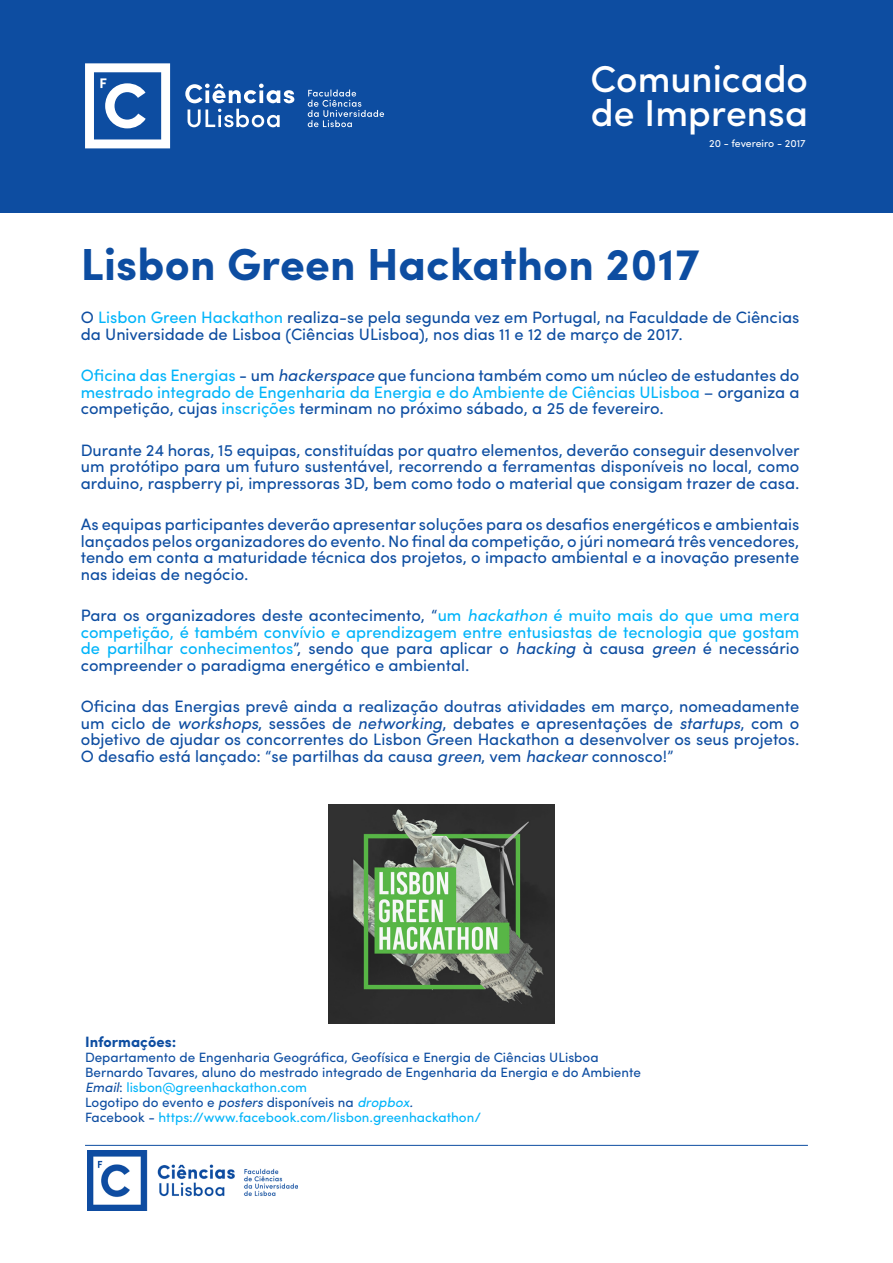
<style>
.page{position:relative;width:893px;height:1263px;background:#fff}
.page>*{position:absolute;margin:0;border:0;box-sizing:border-box;transform-origin:0 0}
.t1{font:700 45px "Sofia Pro";letter-spacing:.005em;color:#0d4da1}
.t2{font:500 37.5px "Sofia Pro";color:#fff}
.t3{font:16.5px/16.5px "Sofia Pro";color:#0d4da1;text-align:justify}
.t4{font:16.5px/16.5px "Sofia Pro";color:#00b4fa;text-align:justify}
.t5{font:700 15px "Sofia Pro";color:#0d4da1}
.t6{font:13.5px "Sofia Pro";color:#0d4da1}
.t7{font:13.5px "Sofia Pro";color:#00b4fa}
.t8{font:10.5px "Sofia Pro";color:#fff}
.s1{color:#00b4fa}
.s2{font-style:italic}
.s3{color:#0d4da1}
.s4{font-style:italic;color:#0d4da1}
.s5{font-style:italic;color:#00b4fa}
</style>
<div class="page">
<div style="left:0;top:0;width:893px;height:212px;background:#0d4da1"></div>
<svg style="left:308px;top:90px;width:76px;height:37px"></svg>
<svg style="left:188px;top:109px;width:92px;height:18px"></svg>
<svg style="left:185px;top:84px;width:109px;height:19px"></svg>
<svg style="left:85px;top:63px;width:85px;height:85px"></svg>
<hr style="left:85px;top:1145px;width:723px;height:1px;background:#0d4da1">
<img style="left:87px;top:1150px;width:211px;height:60px">
<img style="left:329px;top:804px;width:226px;height:220px">
<p class="t2" style="left:591px;top:51px;width:219px">Comunicado</p>
<p class="t2" style="left:591px;top:85px;width:219px">de Imprensa</p>
<p class="t8" style="left:709px;top:136px;width:98px">20 - fevereiro - 2017</p>
<p class="t1" style="left:81px;top:230px;width:620px">Lisbon Green Hackathon 2017</p>
<p class="t3" style="left:81px;top:308px;width:720px">O <span class="s1">Lisbon Green Hackathon</span> realiza-se pela segunda vez em Portugal, na Faculdade de Ciências da Universidade de Lisboa (Ciências ULisboa), nos dias 11 e 12 de março de 2017.</p>
<p class="t3" style="left:81px;top:366px;width:720px"><span class="s1">Oficina das Energias</span> - um <span class="s2">hackerspace</span> que funciona também como um núcleo de estudantes do <span class="s1">mestrado integrado de Engenharia da Energia e do Ambiente de Ciências ULisboa</span> – organiza a competição, cujas <span class="s1">inscrições</span> terminam no próximo sábado, a 25 de fevereiro.</p>
<p class="t3" style="left:81px;top:441px;width:720px">Durante 24 horas, 15 equipas, constituídas por quatro elementos, deverão conseguir desenvolver um protótipo para um futuro sustentável, recorrendo a ferramentas disponíveis no local, como arduino, raspberry pi, impressoras 3D, bem como todo o material que consigam trazer de casa.</p>
<p class="t3" style="left:81px;top:515px;width:720px">As equipas participantes deverão apresentar soluções para os desafios energéticos e ambientais lançados pelos organizadores do evento. No final da competição, o júri nomeará três vencedores, tendo em conta a maturidade técnica dos projetos, o impacto ambiental e a inovação presente nas ideias de negócio.</p>
<p class="t4" style="left:81px;top:606px;width:720px"><span class="s3">Para os organizadores deste acontecimento, “</span>um <span class="s2">hackathon</span> é muito mais do que uma mera competição, é também convívio e aprendizagem entre entusiastas de tecnologia que gostam de partilhar conhecimentos<span class="s3">”, sendo que para aplicar o</span> <span class="s4">hacking</span> <span class="s3">à causa</span> <span class="s4">green</span> <span class="s3">é necessário compreender o paradigma energético e ambiental.</span></p>
<p class="t3" style="left:81px;top:697px;width:720px">Oficina das Energias prevê ainda a realização doutras atividades em março, nomeadamente um ciclo de <span class="s2">workshops</span>, sessões de <span class="s2">networking</span>, debates e apresentações de <span class="s2">startups</span>, com o objetivo de ajudar os concorrentes do Lisbon Green Hackathon a desenvolver os seus projetos.<br>O desafio está lançado: “se partilhas da causa <span class="s2">green</span>, vem <span class="s2">hackear</span> connosco!”</p>
<p class="t5" style="left:85px;top:1030px;width:93px">Informações:</p>
<p class="t6" style="left:85px;top:1047px;width:515px">Departamento de Engenharia Geográfica, Geofísica e Energia de Ciências ULisboa</p>
<p class="t6" style="left:85px;top:1062px;width:557px">Bernardo Tavares, aluno do mestrado integrado de Engenharia da Energia e do Ambiente</p>
<p class="t7" style="left:85px;top:1077px;width:224px"><span class="s4">Email</span><span class="s3">:</span> lisbon@greenhackathon.com</p>
<p class="t6" style="left:85px;top:1092px;width:329px">Logotipo do evento e <span class="s2">posters</span> disponíveis na <span class="s5">dropbox</span><span class="s2">.</span></p>
<p class="t7" style="left:85px;top:1107px;width:398px"><span class="s3">Facebook -</span> https://www.facebook.com/lisbon.greenhackathon/</p>
</div>
